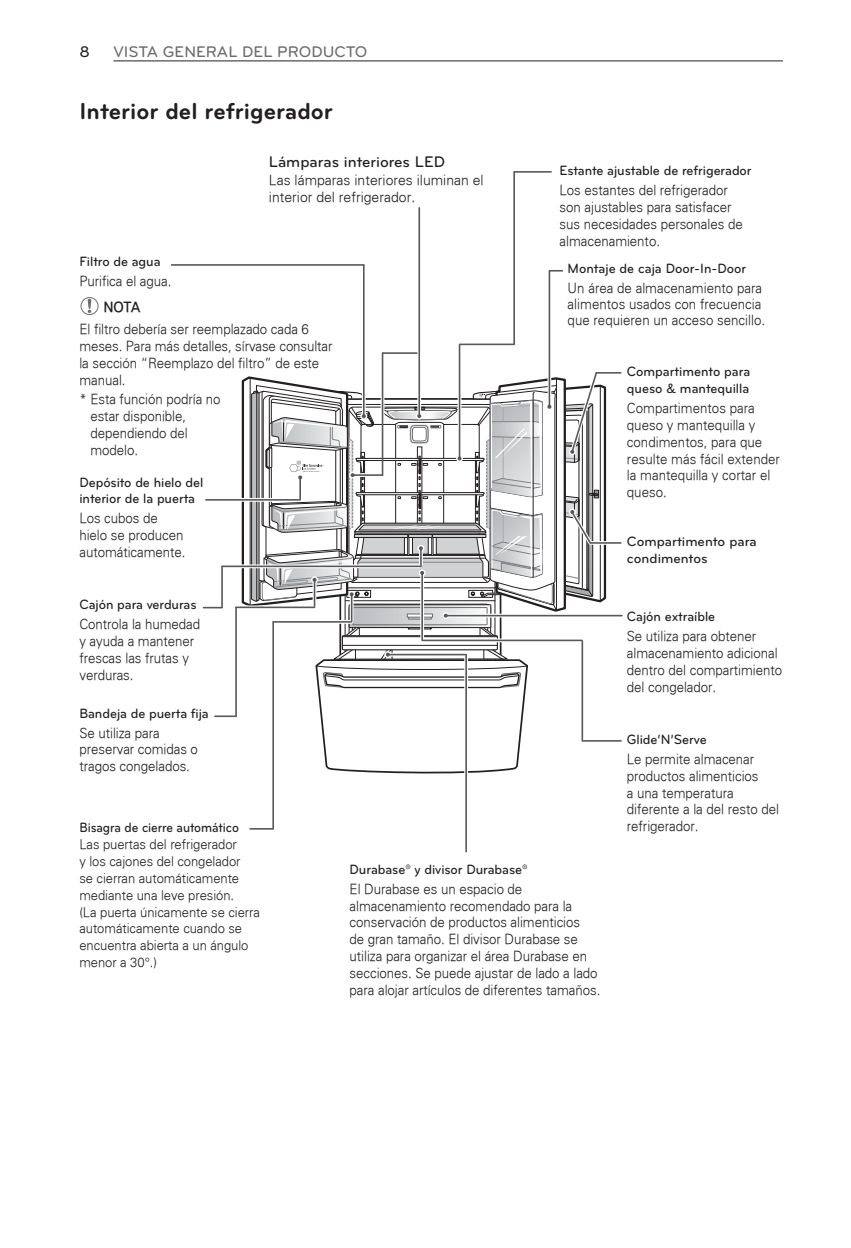
<style>
.page{position:relative;width:851px;height:1248px;background:#fff}
.page>*{position:absolute;margin:0;border:0;box-sizing:border-box;transform-origin:0 0}
.t1{font:700 24px "Bryant LG";color:#231f20}
.t2{font:500 16px "Bryant LG";color:#6c6d70}
.t3{font:500 16px "Bryant LG";color:#231f20}
.t4{font:300 14px/16.8px "Univers";letter-spacing:-.005em;color:#231f20;scale:.95 1}
.t5{font:500 14px/16.8px "Bryant LG";letter-spacing:-.005em;color:#231f20;scale:.95 1}
.t6{font:300 14px/16.8px "Univers";letter-spacing:-.005em;color:#231f20}
.t7{font:500 14px/16.8px "Bryant LG";letter-spacing:-.005em;color:#231f20}
.t8{font:500 14px "Bryant LG";letter-spacing:-.005em;color:#231f20;scale:.9 1}
.t9{font:300 14px "Univers";color:#231f20;scale:.95 1}
.t10{font:300 13.4px/16.8px "Univers";letter-spacing:-.005em;color:#231f20}
</style>
<div class="page">
<hr style="left:113px;top:61px;width:669px;height:1px;background:#231f20">
<svg style="left:81px;top:297px;width:17px;height:17px"></svg>
<div style="left:81px;top:297px;width:18px;height:18px;border:1px solid #6c6d70;border-radius:50%"></div>
<svg style="left:88px;top:299px;width:3px;height:14px"></svg>
<hr style="left:222px;top:565px;width:199px;height:2px;background:#57585a">
<hr style="left:221px;top:566px;width:2px;height:41px;background:#57585a">
<svg style="left:203px;top:606px;width:19px;height:2px"></svg>
<hr style="left:215px;top:715px;width:21px;height:2px;background:#57585a">
<hr style="left:465px;top:654px;width:2px;height:197px;background:#57585a">
<hr style="left:206px;top:499px;width:94px;height:1px;background:#57585a">
<hr style="left:171px;top:264px;width:193px;height:2px;background:#57585a">
<hr style="left:363px;top:265px;width:1px;height:150px;background:#57585a">
<svg style="left:383px;top:354px;width:1px;height:14px"></svg>
<hr style="left:382px;top:352px;width:37px;height:2px;background:#57585a">
<hr style="left:417px;top:349px;width:4px;height:66px;background:#f3f3f3">
<hr style="left:418px;top:208px;width:2px;height:207px;background:#57585a">
<hr style="left:381px;top:353px;width:2px;height:122px;background:#57585a">
<hr style="left:582px;top:740px;width:39px;height:1px;background:#57585a">
<svg style="left:461px;top:345px;width:53px;height:1px"></svg>
<hr style="left:459px;top:343px;width:55px;height:2px;background:#57585a">
<svg style="left:460px;top:347px;width:1px;height:21px"></svg>
<hr style="left:458px;top:345px;width:2px;height:113px;background:#57585a">
<hr style="left:513px;top:172px;width:2px;height:172px;background:#57585a">
<hr style="left:514px;top:171px;width:37px;height:2px;background:#57585a">
<svg style="left:550px;top:328px;width:1px;height:40px"></svg>
<hr style="left:548px;top:271px;width:2px;height:135px;background:#57585a">
<svg style="left:549px;top:270px;width:13px;height:1px"></svg>
<hr style="left:446px;top:614px;width:176px;height:2px;background:#57585a">
<svg style="left:231px;top:368px;width:389px;height:465px"></svg>
<p class="t3" style="left:79px;top:42px;width:12px">8</p>
<p class="t2" style="left:113px;top:42px;width:255px">VISTA GENERAL DEL PRODUCTO</p>
<h1 class="t1" style="left:80px;top:96px;width:255px">Interior del refrigerador</h1>
<p class="t3" style="left:269px;top:152px;width:177px">Lámparas interiores LED</p>
<p class="t6" style="left:269px;top:171px;width:216px">Las lámparas interiores iluminan el interior del refrigerador.</p>
<p class="t5" style="left:79px;top:253px;width:87px">Filtro de agua</p>
<p class="t4" style="left:79px;top:272px;width:98px">Purifica el agua.</p>
<p class="t9" style="left:104px;top:298px;width:39px">NOTA</p>
<p class="t4" style="left:79px;top:320px;width:268px">El filtro debería ser reemplazado cada 6 meses. Para más detalles, sírvase consultar la sección “Reemplazo del filtro” de este manual.</p>
<p class="t4" style="left:90px;top:390px;width:139px;text-indent:-11px">* Esta función podría no estar disponible, dependiendo del modelo.</p>
<p class="t5" style="left:79px;top:473px;width:132px">Depósito de hielo del interior de la puerta</p>
<p class="t4" style="left:79px;top:509px;width:113px">Los cubos de hielo se producen automáticamente.</p>
<p class="t5" style="left:559px;top:162px;width:203px">Estante ajustable de refrigerador</p>
<p class="t4" style="left:559px;top:181px;width:194px">Los estantes del refrigerador son ajustables para satisfacer sus necesidades personales de almacenamiento.</p>
<p class="t5" style="left:567px;top:260px;width:189px">Montaje de caja Door-In-Door</p>
<p class="t4" style="left:567px;top:280px;width:209px;line-height:16px">Un área de almacenamiento para alimentos usados con frecuencia que requieren un acceso sencillo.</p>
<p class="t5" style="left:626px;top:363px;width:131px">Compartimento para queso &amp; mantequilla</p>
<p class="t4" style="left:626px;top:399px;width:163px">Compartimentos para queso y mantequilla y condimentos, para que resulte más fácil extender la mantequilla y cortar el queso.</p>
<p class="t7" style="left:626px;top:533px;width:131px">Compartimento para condimentos</p>
<p class="t5" style="left:79px;top:596px;width:125px">Cajón para verduras</p>
<p class="t4" style="left:79px;top:615px;width:129px">Controla la humedad y ayuda a mantener frescas las frutas y verduras.</p>
<p class="t5" style="left:79px;top:704px;width:138px">Bandeja de puerta fija</p>
<p class="t4" style="left:79px;top:723px;width:126px">Se utiliza para preservar comidas o tragos congelados.</p>
<p class="t8" style="left:79px;top:819px;width:179px">Bisagra de cierre automático</p>
<p class="t10" style="left:79px;top:835px;width:182px">Las puertas del refrigerador<br>y los cajones del congelador<br>se cierran automáticamente mediante una leve presión.<br>(La puerta únicamente se cierra automáticamente cuando se encuentra abierta a un ángulo menor a 30°.)</p>
<p class="t5" style="left:349px;top:860px;width:189px">Durabase® y divisor Durabase®</p>
<p class="t4" style="left:349px;top:880px;width:265px">El Durabase es un espacio de almacenamiento recomendado para la conservación de productos alimenticios<br>de gran tamaño. El divisor Durabase se utiliza para organizar el área Durabase en secciones. Se puede ajustar de lado a lado para alojar artículos de diferentes tamaños.</p>
<p class="t5" style="left:626px;top:608px;width:94px">Cajón extraíble</p>
<p class="t4" style="left:626px;top:627px;width:165px">Se utiliza para obtener almacenamiento adicional dentro del compartimiento del congelador.</p>
<p class="t5" style="left:626px;top:731px;width:86px">Glide‘N’Serve</p>
<p class="t4" style="left:626px;top:750px;width:161px">Le permite almacenar productos alimenticios<br>a una temperatura diferente a la del resto del refrigerador.</p>
</div>
